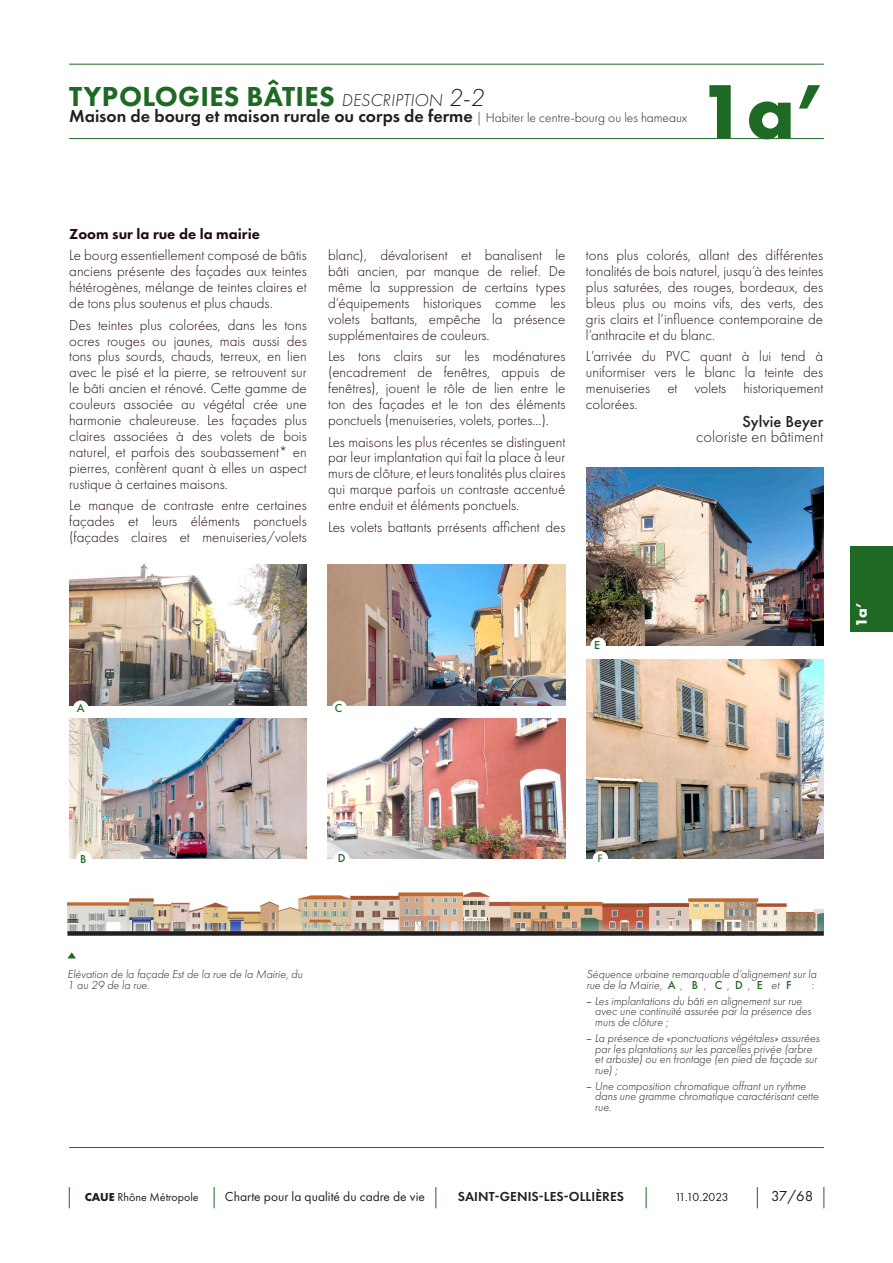
<style>
.page{position:relative;width:893px;height:1263px;background:#fff}
.page>*{position:absolute;margin:0;border:0;box-sizing:border-box;transform-origin:0 0}
.Titre2{font:700 79.5px "Futura PT";color:#1e6923}
.Titre_4{font:800 28.5px "Futura PT";letter-spacing:.01em;color:#1e6923}
.Titre2-2{font:600 18px "Futura PT";color:#231f20}
.TexteCourant{font:300 16.5px "Futura PT";color:#231f20}
.TexteCourant-2{font:500 16.5px "Futura PT";color:#231f20}
.t1{font:700 15.75px "Futura PT";color:#fff}
.Titre_4-2{font:300 15px/15.9px "Futura PT";color:#240b0c;text-align:justify}
.Titre_4-3{font:800 15px "Futura PT";color:#240b0c}
.t2{font:15px "Futura PT";color:#231f20}
.t3{font:13.5px "Futura PT";color:#231f20}
.t4{font:600 13.5px "Futura PT";letter-spacing:.01em;color:#231f20}
.TexteCourant_légende{font:italic 300 12px/10.6px "Futura PT";color:#231f20}
.t5{font:12px "Futura PT";color:#231f20}
.TexteCourant-3{font:500 12px "Futura PT";color:#1e6923}
.TexteCourant-4{font:12px "Calibri";color:#1e6923}
.s1{font-weight:300;font-style:italic;font-size:17.85px;color:#231f20}
.s2{font-weight:300;font-style:italic;font-size:25.5px;color:#231f20}
.s3{font-weight:300;font-size:13.5px}
.s4{font-weight:300;font-style:italic;color:#231f20}
.s5{font-family:"Myriad Pro";font-weight:400;font-style:normal;font-size:10.5px}
.s6{font-weight:700}
</style>
<div class="page">
<img style="left:69px;top:565px;width:237px;height:140px">
<img style="left:586px;top:659px;width:238px;height:200px">
<img style="left:586px;top:467px;width:238px;height:178px">
<img style="left:328px;top:565px;width:237px;height:140px">
<img style="left:328px;top:718px;width:237px;height:141px">
<img style="left:69px;top:718px;width:237px;height:141px">
<svg style="left:69px;top:1187px;width:1px;height:21px"></svg>
<svg style="left:214px;top:1187px;width:1px;height:21px"></svg>
<svg style="left:436px;top:1187px;width:1px;height:21px"></svg>
<svg style="left:646px;top:1187px;width:1px;height:21px"></svg>
<svg style="left:757px;top:1187px;width:1px;height:21px"></svg>
<svg style="left:824px;top:1187px;width:1px;height:21px"></svg>
<hr style="left:69px;top:1147px;width:755px;height:1px;background:#1e6923">
<svg style="left:68px;top:952px;width:8px;height:6px"></svg>
<hr style="left:69px;top:64px;width:755px;height:1px;background:#1e6923">
<hr style="left:69px;top:138px;width:755px;height:1px;background:#1e6923">
<div style="left:850px;top:546px;width:43px;height:85px;background:#1e6923"></div>
<div style="left:73px;top:700px;width:16px;height:16px;background:#fff;border-radius:50%"></div>
<div style="left:590px;top:637px;width:16px;height:16px;background:#fff;border-radius:50%"></div>
<div style="left:593px;top:851px;width:15px;height:15px;background:#fff;border-radius:50%"></div>
<div style="left:332px;top:701px;width:15px;height:15px;background:#fff;border-radius:50%"></div>
<div style="left:76px;top:851px;width:15px;height:15px;background:#fff;border-radius:50%"></div>
<img style="left:67px;top:898px;width:228px;height:21px">
<img style="left:295px;top:892px;width:168px;height:27px">
<img style="left:463px;top:892px;width:186px;height:27px">
<img style="left:649px;top:897px;width:175px;height:22px">
<img style="left:67px;top:919px;width:757px;height:12px">
<div style="left:67px;top:931px;width:757px;height:5px;background:#231f20"></div>
<div style="left:334px;top:851px;width:15px;height:15px;background:#fff;border-radius:50%"></div>
<p class="Titre_4" style="left:69px;top:79px;width:416px">TYPOLOGIES BÂTIES <span class="s1">DESCRIPTION</span> <span class="s2">2-2</span></p>
<p class="Titre2-2" style="left:69px;top:105px;width:620px">Maison de bourg et maison rurale ou corps de ferme <span class="s3">| Habiter le centre-bourg ou les hameaux</span></p>
<p class="Titre2" style="left:698px;top:60px;width:127px">1a’</p>
<p class="Titre_4-3" style="left:69px;top:225px;width:192px">Zoom sur la rue de la mairie</p>
<p class="Titre_4-2" style="left:69px;top:248px;width:239px">Le bourg essentiellement composé de bâtis anciens présente des façades aux teintes hétérogènes, mélange de teintes claires et de tons plus soutenus et plus chauds.</p>
<p class="Titre_4-2" style="left:69px;top:317px;width:239px">Des teintes plus colorées, dans les tons ocres rouges ou jaunes, mais aussi des tons plus sourds, chauds, terreux, en lien avec le pisé et la pierre, se retrouvent sur le bâti ancien et rénové. Cette gamme de couleurs associée au végétal crée une harmonie chaleureuse. Les façades plus claires associées à des volets de bois naturel, et parfois des soubassement* en pierres, confèrent quant à elles un aspect rustique à certaines maisons.</p>
<p class="Titre_4-2" style="left:69px;top:497px;width:239px">Le manque de contraste entre certaines façades et leurs éléments ponctuels (façades claires et menuiseries/volets</p>
<p class="Titre_4-2" style="left:328px;top:248px;width:239px">blanc), dévalorisent et banalisent le bâti ancien, par manque de relief. De même la suppression de certains types d’équipements historiques comme les volets battants, empêche la présence supplémentaires de couleurs.</p>
<p class="Titre_4-2" style="left:328px;top:349px;width:239px">Les tons clairs sur les modénatures (encadrement de fenêtres, appuis de fenêtres), jouent le rôle de lien entre le ton des façades et le ton des éléments ponctuels (menuiseries, volets, portes…).</p>
<p class="Titre_4-2" style="left:328px;top:434px;width:239px">Les maisons les plus récentes se distinguent par leur implantation qui fait la place à leur murs de clôture, et leurs tonalités plus claires qui marque parfois un contraste accentué entre enduit et éléments ponctuels.</p>
<p class="Titre_4-2" style="left:328px;top:519px;width:239px">Les volets battants prrésents affichent des</p>
<p class="Titre_4-2" style="left:586px;top:248px;width:239px">tons plus colorés, allant des différentes tonalités de bois naturel, jusqu’à des teintes plus saturées, des rouges, bordeaux, des bleus plus ou moins vifs, des verts, des gris clairs et l’influence contemporaine de l’anthracite et du blanc.</p>
<p class="Titre_4-2" style="left:586px;top:349px;width:239px">L’arrivée du PVC quant à lui tend à uniformiser vers le blanc la teinte des menuiseries et volets historiquement colorées.</p>
<p class="TexteCourant-2" style="left:742px;top:412px;width:82px">Sylvie Beyer</p>
<p class="TexteCourant" style="left:696px;top:427px;width:128px">coloriste en bâtiment</p>
<p class="TexteCourant-3" style="left:77px;top:701px;width:9px">A</p>
<p class="TexteCourant-3" style="left:335px;top:701px;width:9px">C</p>
<p class="TexteCourant-3" style="left:594px;top:637px;width:7px">E</p>
<p class="t1" style="left:851px;top:627px;width:26px;rotate:-90deg">1a’</p>
<p class="TexteCourant-3" style="left:80px;top:852px;width:8px">B</p>
<p class="TexteCourant-3" style="left:338px;top:850px;width:9px">D</p>
<p class="TexteCourant_légende" style="left:67px;top:969px;width:237px">Elévation de la façade Est de la rue de la Mairie, du<br>1 au 29 de la rue.</p>
<p class="TexteCourant-4" style="left:597px;top:849px;width:7px">F</p>
<p class="TexteCourant_légende" style="left:586px;top:969px;width:232px">Séquence urbaine remarquable d’alignement sur la rue de la Mairie,</p>
<p class="TexteCourant-3" style="left:668px;top:977px;width:17px">A <span class="s4">,</span></p>
<p class="TexteCourant-3" style="left:692px;top:977px;width:8px">B</p>
<p class="TexteCourant_légende" style="left:704px;top:979px;width:4px">,</p>
<p class="TexteCourant-3" style="left:715px;top:977px;width:16px">C <span class="s4">,</span></p>
<p class="TexteCourant-3" style="left:735px;top:977px;width:16px">D <span class="s4">,</span></p>
<p class="TexteCourant-3" style="left:757px;top:977px;width:7px">E</p>
<p class="TexteCourant_légende" style="left:771px;top:979px;width:10px">et</p>
<p class="TexteCourant-3" style="left:786px;top:977px;width:7px">F</p>
<p class="TexteCourant_légende" style="left:811px;top:979px;width:4px">:</p>
<p class="TexteCourant_légende" style="left:595px;top:995px;width:218px;text-indent:-9px"><span class="s5">–</span> Les implantations du bâti en alignement sur rue avec une continuité assurée par la présence des murs de clôture ;</p>
<p class="TexteCourant_légende" style="left:595px;top:1033px;width:226px;text-indent:-9px"><span class="s5">–</span> La présence de «ponctuations végétales» assurées par les plantations sur les parcelles privée (arbre et arbuste) ou en frontage (en pied de façade sur rue) ;</p>
<p class="TexteCourant_légende" style="left:595px;top:1080px;width:225px;text-indent:-9px"><span class="s5">–</span> Une composition chromatique offrant un rythme dans une gramme chromatique caractérisant cette rue.</p>
<p class="t5" style="left:85px;top:1190px;width:115px"><span class="s6">CAUE</span> Rhône Métropole</p>
<p class="t3" style="left:225px;top:1189px;width:201px">Charte pour la qualité du cadre de vie</p>
<p class="t4" style="left:458px;top:1188px;width:168px">SAINT-GENIS-LES-OLLIÈRES</p>
<p class="t5" style="left:675px;top:1190px;width:55px">11.10.2023</p>
<p class="t2" style="left:771px;top:1187px;width:44px">37/68</p>
</div>
